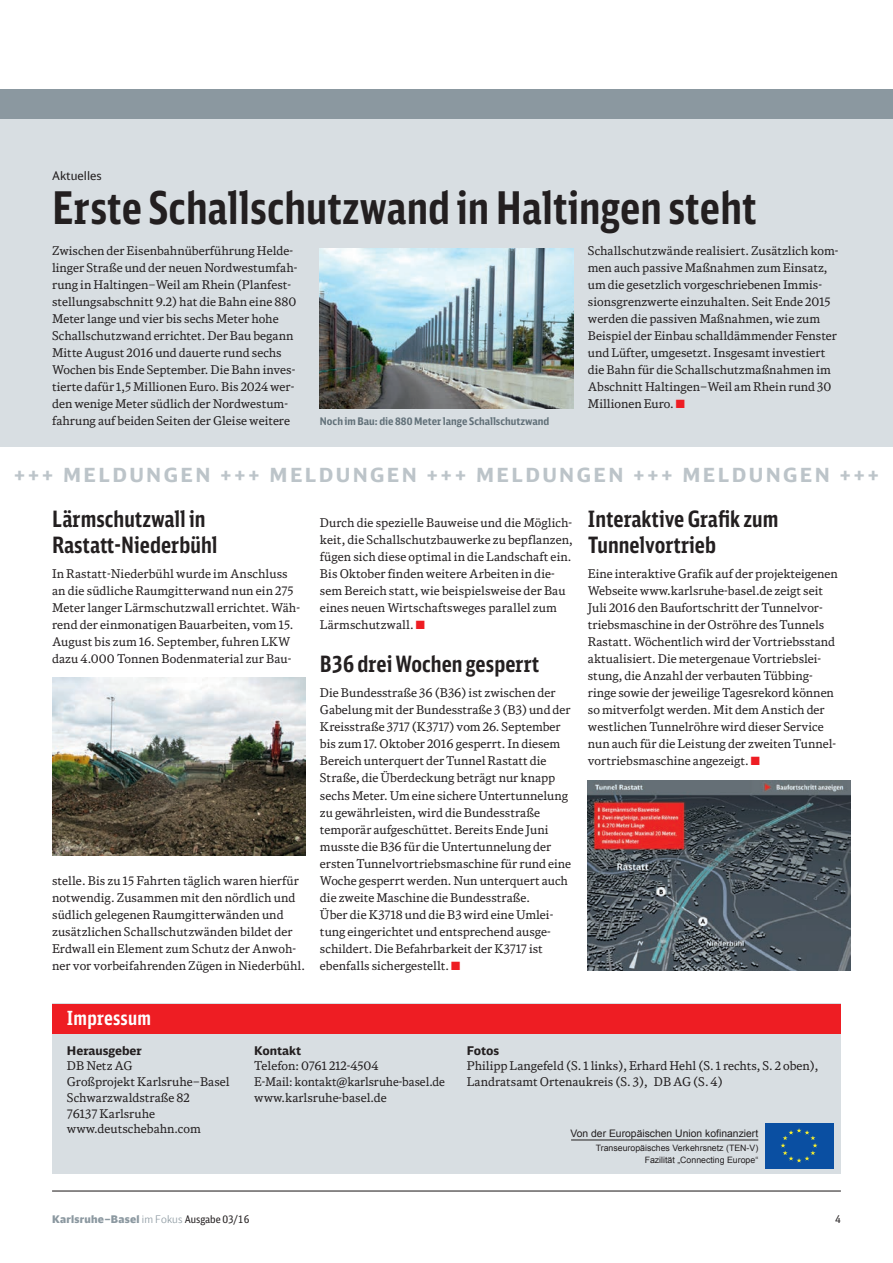
<style>
.page{position:relative;width:893px;height:1263px;background:#fff}
.page>*{position:absolute;margin:0;border:0;box-sizing:border-box;transform-origin:0 0}
.head{font:700 45px "DB Sans Comp";color:#231f20}
.head_meldung{font:700 22.5px/25.5px "DB Sans Comp";color:#231f20}
.head-2{font:700 19.5px "DB Sans";letter-spacing:.12em;color:#bcc4c9}
.DB-N_bar_13pt_comp_b{font:700 19.5px "DB Sans Comp";letter-spacing:.01em;color:#fff}
.text_initial{font:12px/17px "DB News";color:#231f20}
.text{font:12px/17px "DB News";color:#231f20}
.impressum_text{font:12px/15.8px "DB News";color:#231f20}
.impressum_head{font:700 12px "DB Sans";color:#231f20}
.DB-N_column_11pt_hea{font:12px "DB Head";color:#231f20}
.bu{font:700 10.5px "DB Sans Cond";color:#627179}
.t1{font:900 10.5px "DB Head";letter-spacing:.025em;color:#8b98a0}
.t2{font:10.5px "DB Sans Cond";color:#231f20}
.t3{font:10.35px "Arial";color:#231f20}
.t4{font:8.7px/12.5px "Arial";color:#231f20;text-align:right}
.s1{color:#ee1d23}
.s2{font-weight:300}
.s3{font-family:"DB Sans Cond";font-weight:400;color:#231f20}
</style>
<div class="page">
<div style="left:0;top:115px;width:893px;height:331px;background:#d8dee2"></div>
<div style="left:0;top:89px;width:893px;height:30px;background:#8b98a0"></div>
<div style="left:52px;top:1004px;width:789px;height:170px;background:#d8dee2"></div>
<div style="left:52px;top:1004px;width:253px;height:29px;background:#ee1d23"></div>
<div style="left:294px;top:1004px;width:547px;height:29px;background:#ee1d23"></div>
<hr style="left:571px;top:1139px;width:187px;height:1px;background:#231f20">
<div style="left:765px;top:1123px;width:68px;height:45px;background:#0a4fa2"></div>
<svg style="left:780px;top:1128px;width:38px;height:34px"></svg>
<img style="left:320px;top:248px;width:253px;height:161px">
<img style="left:588px;top:781px;width:262px;height:190px">
<img style="left:52px;top:677px;width:253px;height:178px">
<hr style="left:52px;top:1190px;width:789px;height:1px;background:#231f20">
<p class="DB-N_column_11pt_hea" style="left:52px;top:168px;width:51px">Aktuelles</p>
<p class="head" style="left:52px;top:180px;width:706px">Erste Schallschutzwand in Haltingen steht</p>
<p class="text_initial" style="left:52px;top:242px;width:247px">Zwischen der Eisenbahnüberführung Helde&shy;linger Straße und der neuen Nordwestumfah&shy;rung in Haltingen–Weil am Rhein (Planfest&shy;stellungsabschnitt 9.2) hat die Bahn eine 880<br>Meter lange und vier bis sechs Meter hohe Schallschutzwand errichtet. Der Bau begann Mitte August 2016 und dauerte rund sechs Wochen bis Ende September. Die Bahn inves&shy;tierte dafür 1,5 Millionen Euro. Bis 2024 wer&shy;den wenige Meter südlich der Nordwestum&shy;fahrung auf beiden Seiten der Gleise weitere</p>
<p class="text_initial" style="left:588px;top:242px;width:252px">Schallschutzwände realisiert. Zusätzlich kom&shy;men auch passive Maßnahmen zum Einsatz, um die gesetzlich vorgeschriebenen Immis&shy;sionsgrenzwerte einzuhalten. Seit Ende 2015 werden die passiven Maßnahmen, wie zum Beispiel der Einbau schalldämmender Fenster und Lüfter, umgesetzt. Insgesamt investiert die Bahn für die Schallschutzmaßnahmen im Abschnitt Haltingen–Weil am Rhein rund 30<br>Millionen Euro. <span class="s1">■</span></p>
<p class="bu" style="left:320px;top:415px;width:231px">Noch im Bau: die 880 Meter lange Schallschutzwand</p>
<p class="head-2" style="left:14px;top:462px;width:867px">+++ MELDUNGEN +++ MELDUNGEN +++ MELDUNGEN +++ MELDUNGEN +++</p>
<p class="head_meldung" style="left:52px;top:506px;width:167px">Lärmschutzwall in<br>Rastatt-Niederbühl</p>
<p class="text_initial" style="left:52px;top:565px;width:249px">In Rastatt-Niederbühl wurde im Anschluss an die südliche Raumgitterwand nun ein 275<br>Meter langer Lärmschutzwall errichtet. Wäh&shy;rend der einmonatigen Bauarbeiten, vom 15.<br>August bis zum 16. September, fuhren LKW dazu 4.000 Tonnen Bodenmaterial zur Bau-</p>
<p class="text_initial" style="left:52px;top:871px;width:254px">stelle. Bis zu 15 Fahrten täglich waren hierfür notwendig. Zusammen mit den nördlich und südlich gelegenen Raumgitterwänden und zusätzlichen Schallschutzwänden bildet der Erdwall ein Element zum Schutz der Anwoh&shy;ner vor vorbeifahrenden Zügen in Niederbühl.</p>
<p class="text_initial" style="left:320px;top:514px;width:254px">Durch die spezielle Bauweise und die Möglich&shy;keit, die Schallschutzbauwerke zu bepflanzen, fügen sich diese optimal in die Landschaft ein.<br>Bis Oktober finden weitere Arbeiten in die&shy;sem Bereich statt, wie beispielsweise der Bau eines neuen Wirtschaftsweges parallel zum Lärmschutzwall. <span class="s1">■</span></p>
<p class="head_meldung" style="left:320px;top:651px;width:221px">B36 drei Wochen gesperrt</p>
<p class="text" style="left:320px;top:684px;width:253px">Die Bundesstraße 36 (B36) ist zwischen der Gabelung mit der Bundesstraße 3 (B3) und der Kreisstraße 3717 (K3717) vom 26. September bis zum 17. Oktober 2016 gesperrt. In diesem Bereich unterquert der Tunnel Rastatt die Straße, die Überdeckung beträgt nur knapp sechs Meter. Um eine sichere Untertunnelung zu gewährleisten, wird die Bundesstraße temporär aufgeschüttet. Bereits Ende Juni musste die B36 für die Untertunnelung der ersten Tunnelvortriebsmaschine für rund eine Woche gesperrt werden. Nun unterquert auch die zweite Maschine die Bundesstraße.</p>
<p class="text_initial" style="left:320px;top:906px;width:235px">Über die K3718 und die B3 wird eine Umlei&shy;tung eingerichtet und entsprechend ausge&shy;schildert. Die Befahrbarkeit der K3717 ist ebenfalls sichergestellt. <span class="s1">■</span></p>
<p class="head_meldung" style="left:588px;top:506px;width:192px">Interaktive Grafik zum<br>Tunnelvortrieb</p>
<p class="text_initial" style="left:588px;top:565px;width:252px">Eine interaktive Grafik auf der projekteigenen Webseite www.karlsruhe-basel.de zeigt seit Juli 2016 den Baufortschritt der Tunnelvor&shy;triebsmaschine in der Oströhre des Tunnels Rastatt. Wöchentlich wird der Vortriebsstand aktualisiert. Die metergenaue Vortriebslei&shy;stung, die Anzahl der verbauten Tübbing&shy;ringe sowie der jeweilige Tagesrekord können so mitverfolgt werden. Mit dem Anstich der westlichen Tunnelröhre wird dieser Service nun auch für die Leistung der zweiten Tunnel&shy;vortriebsmaschine angezeigt. <span class="s1">■</span></p>
<p class="DB-N_bar_13pt_comp_b" style="left:67px;top:1006px;width:86px">Impressum</p>
<p class="impressum_head" style="left:67px;top:1043px;width:76px">Herausgeber</p>
<p class="impressum_text" style="left:67px;top:1058px;width:67px">DB Netz AG</p>
<p class="impressum_text" style="left:67px;top:1074px;width:164px">Großprojekt Karlsruhe–Basel</p>
<p class="impressum_text" style="left:67px;top:1089px;width:124px">Schwarzwaldstraße 82</p>
<p class="impressum_text" style="left:67px;top:1105px;width:90px">76137 Karlsruhe</p>
<p class="impressum_text" style="left:67px;top:1121px;width:135px">www.deutschebahn.com</p>
<p class="impressum_head" style="left:254px;top:1043px;width:49px">Kontakt</p>
<p class="impressum_text" style="left:254px;top:1058px;width:126px">Telefon: 0761 212-4504</p>
<p class="impressum_text" style="left:254px;top:1074px;width:192px">E-Mail: kontakt@karlsruhe-basel.de</p>
<p class="impressum_text" style="left:254px;top:1089px;width:134px">www.karlsruhe-basel.de</p>
<p class="impressum_head" style="left:467px;top:1043px;width:34px">Fotos</p>
<p class="impressum_text" style="left:467px;top:1058px;width:353px">Philipp Langefeld (S. 1 links), Erhard Hehl (S. 1 rechts, S. 2 oben),<br>Landratsamt Ortenaukreis (S. 3), DB AG (S. 4)</p>
<p class="t3" style="left:570px;top:1126px;width:189px">Von der Europäischen Union kofinanziert</p>
<p class="t4" style="left:596px;top:1141px;width:164px">Transeuropäisches Verkehrsnetz (TEN-V)<br>Fazilität „Connecting Europe“</p>
<p class="t1" style="left:52px;top:1212px;width:199px">Karlsruhe–Basel <span class="s2">im Fokus</span> <span class="s3">Ausgabe 03/16</span></p>
<p class="t2" style="left:835px;top:1212px;width:7px">4</p>
</div>
